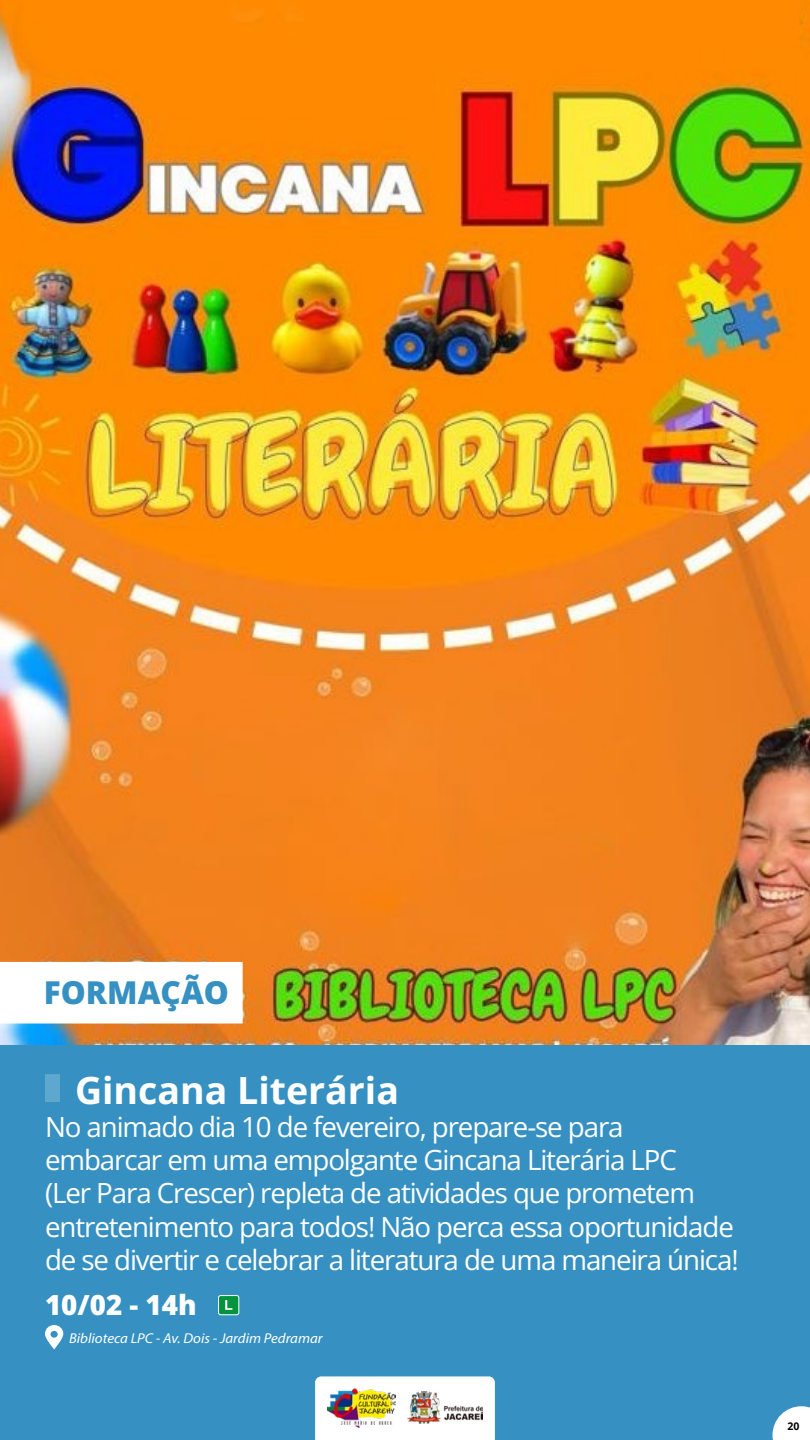
<style>
.page{position:relative;width:810px;height:1440px;background:#fff}
.page>*{position:absolute;margin:0;border:0;box-sizing:border-box;transform-origin:0 0}
.t1{font:700 37.5px "Open Sans";color:#fff}
.t2{font:800 31.5px "Open Sans";color:#3691c2}
.t3{font:27.75px/33.3px "Open Sans";letter-spacing:-.04em;color:#fff}
.t4{font:800 27.75px "Open Sans";color:#fff}
.t5{font:italic 14.25px "Myriad Pro";color:#fff;scale:1.05 1}
.t6{font:700 10.5px "Open Sans";color:#000}
</style>
<div class="page">
<img style="left:0;top:0;width:810px;height:1046px">
<div style="left:0;top:1046px;width:810px;height:394px;background:#3691c2"></div>
<div style="left:219px;top:1296px;width:20px;height:19px;background:#03943d;border-radius:2px"></div>
<div style="left:218px;top:1295px;width:21px;height:20px;border:1px solid #fff;border-radius:2px"></div>
<svg style="left:225px;top:1300px;width:7px;height:10px"></svg>
<svg style="left:45px;top:1325px;width:18px;height:24px"></svg>
<div style="left:45px;top:1074px;width:15px;height:28px;background:#5ea8cf"></div>
<svg style="left:0;top:959px;width:246px;height:68px"></svg>
<div style="left:315px;top:1376px;width:180px;height:64px;background:#fff"></div>
<img style="left:407px;top:1392px;width:76px;height:31px">
<img style="left:327px;top:1388px;width:68px;height:39px">
<svg style="left:772px;top:1406px;width:38px;height:34px"></svg>
<p class="t2" style="left:44px;top:969px;width:187px">FORMAÇÃO</p>
<h1 class="t1" style="left:75px;top:1063px;width:326px">Gincana Literária</h1>
<p class="t3" style="left:45px;top:1109px;width:695px">No animado dia 10 de fevereiro, prepare-se para embarcar em uma empolgante Gincana Literária LPC<br>(Ler Para Crescer) repleta de atividades que prometem entretenimento para todos! Não perca essa oportunidade de se divertir e celebrar a literatura de uma maneira única!</p>
<p class="t4" style="left:45px;top:1284px;width:153px">10/02 - 14h</p>
<p class="t5" style="left:69px;top:1329px;width:243px">Biblioteca LPC - Av. Dois - Jardim Pedramar</p>
<p class="t6" style="left:787px;top:1419px;width:14px">20</p>
</div>
